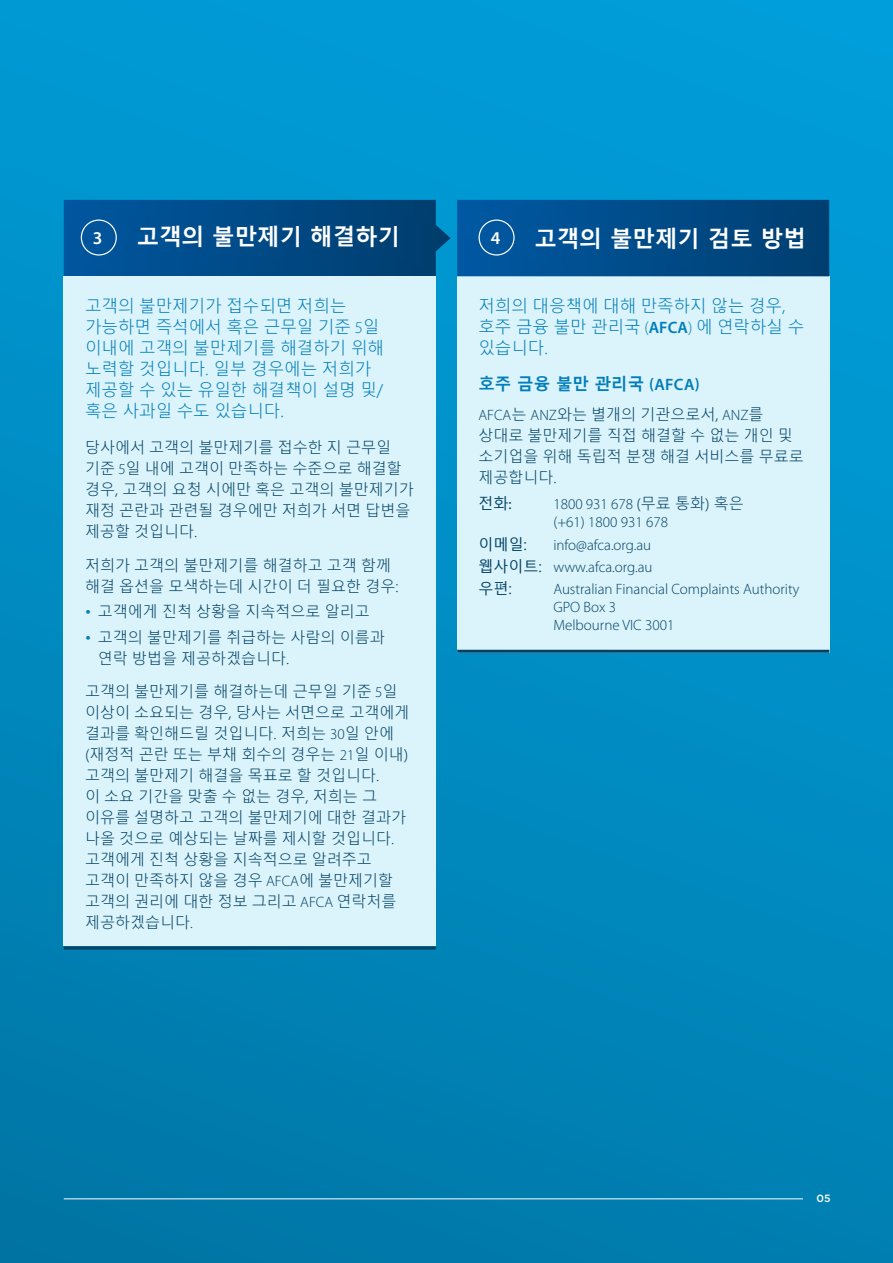
<style>
.page{position:relative;width:893px;height:1263px;background:#fff}
.page>*{position:absolute;margin:0;border:0;box-sizing:border-box;transform-origin:0 0}
.H3_2{font:700 22.5px "Malgun Gothic";color:#fff}
.t1{font:600 18px "Myriad Pro";color:#fff}
.Intro_copy{font:300 16.5px/21px "Malgun Gothic";color:#007dba}
.H4_2{font:700 16.5px "Malgun Gothic";color:#007dba}
.Points_w_keylines_ab{font:300 15px/21px "Malgun Gothic";color:#004165}
.Body{font:300 15px/18px "Myriad Pro";color:#004165}
.Body-2{font:300 15px/21px "Malgun Gothic";color:#004165}
.Bullet_L1{font:300 15px/21px "Malgun Gothic";color:#004165}
.Body-3{font:15px "Malgun Gothic";color:#004165}
.t2{font:500 10.5px "Gotham";color:#fff}
.s1{font-family:"Myriad Pro"}
.s2{color:#007dba}
.s3{font-family:"Myriad Pro";font-weight:600}
.s4{font-family:"Malgun Gothic"}
.s5{font-family:"Malgun Gothic";font-weight:400}
</style>
<div class="page">
<div style="left:0;top:0;width:893px;height:1263px;background:linear-gradient(to bottom,#009eda,#007bad)"></div>
<svg style="left:64px;top:200px;width:386px;height:76px;background:#004c88"></svg>
<div style="left:64px;top:276px;width:372px;height:670px;background:#dbf3fa"></div>
<div style="left:457px;top:276px;width:372px;height:377px;background:#dbf3fa"></div>
<hr style="left:457px;top:650px;width:372px;height:3px;background:#004165">
<svg style="left:457px;top:200px;width:372px;height:76px;background:#014c89"></svg>
<hr style="left:64px;top:946px;width:372px;height:3px;background:#004165">
<div style="left:81px;top:219px;width:36px;height:37px;border:1px solid #fff;border-radius:50%"></div>
<div style="left:478px;top:219px;width:37px;height:37px;border:1px solid #fff;border-radius:50%"></div>
<hr style="left:64px;top:1198px;width:739px;height:1px;background:#fff">
<p class="t1" style="left:93px;top:227px;width:11px">3</p>
<h3 class="H3_2" style="left:137px;top:224px;width:265px">고객의 불만제기 해결하기</h3>
<p class="Intro_copy" style="left:85px;top:296px;width:301px">고객의 불만제기가 접수되면 저희는 가능하면 즉석에서 혹은 근무일 기준 <span class="s1">5</span>일 이내에 고객의 불만제기를 해결하기 위해 노력할 것입니다. 일부 경우에는 저희가 제공할 수 있는 유일한 해결책이 설명 및/ 혹은 사과일 수도 있습니다.</p>
<p class="Points_w_keylines_ab" style="left:85px;top:437px;width:330px">당사에서 고객의 불만제기를 접수한 지 근무일 기준 <span class="s1">5</span>일 내에 고객이 만족하는 수준으로 해결할 경우, 고객의 요청 시에만 혹은 고객의 불만제기가 재정 곤란과 관련될 경우에만 저희가 서면 답변을 제공할 것입니다.</p>
<p class="Points_w_keylines_ab" style="left:85px;top:555px;width:315px">저희가 고객의 불만제기를 해결하고 고객 함께 해결 옵션을 모색하는데 시간이 더 필요한 경우:</p>
<p class="Bullet_L1" style="left:85px;top:601px;width:286px"><span class="s2">•</span> 고객에게 진척 상황을 지속적으로 알리고</p>
<p class="Bullet_L1" style="left:98px;top:627px;width:288px;text-indent:-13px"><span class="s2">•</span> 고객의 불만제기를 취급하는 사람의 이름과 연락 방법을 제공하겠습니다.</p>
<p class="Points_w_keylines_ab" style="left:85px;top:681px;width:326px">고객의 불만제기를 해결하는데 근무일 기준 <span class="s1">5</span>일 이상이 소요되는 경우, 당사는 서면으로 고객에게 결과를 확인해드릴 것입니다. 저희는 <span class="s1">30</span>일 안에 (재정적 곤란 또는 부채 회수의 경우는 <span class="s1">21</span>일 이내) 고객의 불만제기 해결을 목표로 할 것입니다.<br>이 소요 기간을 맞출 수 없는 경우, 저희는 그 이유를 설명하고 고객의 불만제기에 대한 결과가 나올 것으로 예상되는 날짜를 제시할 것입니다. 고객에게 진척 상황을 지속적으로 알려주고 고객이 만족하지 않을 경우 <span class="s1">AFCA</span>에 불만제기할 고객의 권리에 대한 정보 그리고 <span class="s1">AFCA</span> 연락처를 제공하겠습니다<span class="s1">.</span></p>
<p class="t1" style="left:491px;top:227px;width:11px">4</p>
<h3 class="H3_2" style="left:535px;top:226px;width:273px">고객의 불만제기 검토 방법</h3>
<p class="Intro_copy" style="left:478px;top:296px;width:327px">저희의 대응책에 대해 만족하지 않는 경우, 호주 금융 불만 관리국 <span class="s1">(</span><span class="s3">AFCA</span><span class="s1">)</span> 에 연락하실 수 있습니다.</p>
<h4 class="H4_2" style="left:478px;top:374px;width:223px">호주 금융 불만 관리국 <span class="s3">(AFCA)</span></h4>
<p class="Body-2" style="left:478px;top:404px;width:327px"><span class="s1">AFCA</span>는 <span class="s1">ANZ</span>와는 별개의 기관으로서, <span class="s1">ANZ</span>를 상대로 불만제기를 직접 해결할 수 없는 개인 및 소기업을 위해 독립적 분쟁 해결 서비스를 무료로 제공합니다.</p>
<p class="Body-3" style="left:478px;top:495px;width:35px">전화<span class="s1">:</span></p>
<p class="Body" style="left:553px;top:495px;width:192px">1800 931 678 <span class="s4">(무료 통화) 혹은 </span>(+61) 1800 931 678</p>
<p class="Body-3" style="left:478px;top:535px;width:50px">이메일:</p>
<p class="Body" style="left:553px;top:535px;width:99px">info@afca.org.au</p>
<p class="Body" style="left:478px;top:558px;width:176px"><span class="s5">웹사이트:</span> www.afca.org.au</p>
<p class="Body-3" style="left:478px;top:580px;width:35px">우편:</p>
<p class="Body" style="left:553px;top:580px;width:248px">Australian Financial Complaints Authority<br>GPO Box 3<br>Melbourne VIC 3001</p>
<p class="t2" style="left:817px;top:1192px;width:16px">05</p>
</div>
